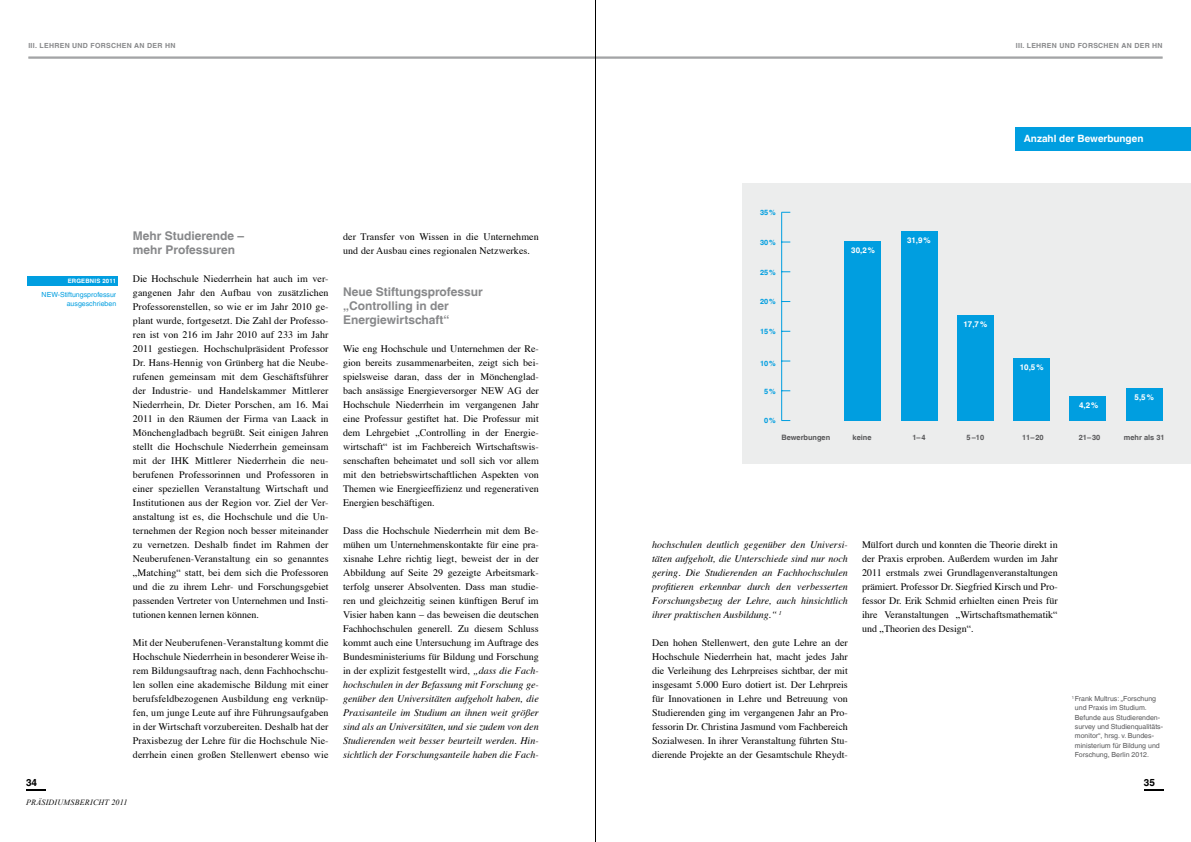
<style>
.page{position:relative;width:1191px;height:842px;background:#fff}
.page>*{position:absolute;margin:0;border:0;box-sizing:border-box;transform-origin:0 0}
.t1{font:700 12px/14px "Helvetica LT";color:#87888a}
.t2{font:10px/14px "Times";color:#000;text-align:justify}
.t3{font:italic 10px/14px "Times";color:#000;text-align:justify}
.t4{font:700 10px "Helvetica LT";color:#fff}
.t5{font:700 10px "Helvetica LT";color:#000}
.t6{font:700 8px "Helvetica LT";color:#fff}
.t7{font:italic 8px "Times New Roman";letter-spacing:.03em;color:#000}
.t8{font:700 7.4px "Helvetica LT";color:#58585a}
.t9{font:700 7.4px "Helvetica LT";color:#009ee0}
.t10{font:7px/9.3px "Helvetica LT";color:#58585a}
.t11{font:700 7px "Helvetica LT";letter-spacing:.04em;color:#87888a}
.t12{font:7px/9.3px "Helvetica LT";color:#009ee0;text-align:right}
.t13{font:700 6px "Helvetica LT";letter-spacing:.03em;color:#fff}
.s1{font-style:italic}
</style>
<div class="page">
<div style="left:743px;top:184px;width:448px;height:280px;background:#eceded"></div>
<svg style="left:1144px;top:789px;width:19px;height:2px"></svg>
<hr style="left:781px;top:212px;width:1px;height:208px;background:#009ee0">
<div style="left:844px;top:241px;width:37px;height:179px;background:#009ee0"></div>
<div style="left:900px;top:231px;width:37px;height:189px;background:#009ee0"></div>
<div style="left:957px;top:315px;width:36px;height:105px;background:#009ee0"></div>
<div style="left:1013px;top:358px;width:37px;height:62px;background:#009ee0"></div>
<div style="left:1069px;top:396px;width:37px;height:24px;background:#009ee0"></div>
<div style="left:1125px;top:388px;width:37px;height:32px;background:#009ee0"></div>
<div style="left:1015px;top:128px;width:176px;height:23px;background:#009ee0"></div>
<svg style="left:26px;top:789px;width:19px;height:2px"></svg>
<hr style="left:28px;top:57px;width:1134px;height:1px;background:#87888a">
<hr style="left:28px;top:58px;width:1134px;height:1px;background:#87888a">
<div style="left:28px;top:276px;width:90px;height:10px;background:#009ee0"></div>
<hr style="left:595px;top:0;width:1px;height:842px;background:#000">
<p class="t11" style="left:28px;top:41px;width:22px">III. Lehren</p>
<p class="t11" style="left:72px;top:41px;width:6px">und</p>
<p class="t11" style="left:90px;top:41px;width:11px">Fors</p>
<p class="t11" style="left:111px;top:41px;width:12px">chen</p>
<p class="t11" style="left:134px;top:41px;width:19px">an der</p>
<p class="t11" style="left:165px;top:41px;width:12px">HN</p>
<p class="t11" style="left:1016px;top:41px;width:22px">III. Lehren</p>
<p class="t11" style="left:1059px;top:41px;width:6px">und</p>
<p class="t11" style="left:1077px;top:41px;width:11px">Fors</p>
<p class="t11" style="left:1098px;top:41px;width:12px">chen</p>
<p class="t11" style="left:1121px;top:41px;width:19px">an der</p>
<p class="t11" style="left:1152px;top:41px;width:12px">HN</p>
<p class="t4" style="left:1023px;top:132px;width:121px">Anzahl der Bewerbungen</p>
<p class="t9" style="left:760px;top:208px;width:17px">35%</p>
<p class="t13" style="left:68px;top:277px;width:10px">Ergebnis</p>
<p class="t13" style="left:102px;top:277px;width:15px">2011</p>
<p class="t12" style="left:42px;top:290px;width:76px">NEW-Stiftungsprofessur ausgeschrieben</p>
<p class="t1" style="left:133px;top:228px;width:113px">Mehr Studierende – mehr Professuren</p>
<p class="t2" style="left:133px;top:272px;width:197px">Die Hochschule Niederrhein hat auch im ver&shy;gangenen Jahr den Aufbau von zusätzlichen Professorenstellen, so wie er im Jahr 2010 ge&shy;plant wurde, fortgesetzt. Die Zahl der Professo&shy;ren ist von 216 im Jahr 2010 auf 233 im Jahr 2011 gestiegen. Hochschulpräsident Professor Dr. Hans-Hennig von Grünberg hat die Neube&shy;rufenen gemeinsam mit dem Geschäftsführer der Industrie- und Handelskammer Mittlerer Niederrhein, Dr. Dieter Porschen, am 16. Mai 2011 in den Räumen der Firma van Laack in Mönchengladbach begrüßt. Seit einigen Jahren stellt die Hochschule Niederrhein gemeinsam mit der IHK Mittlerer Niederrhein die neu&shy;berufenen Professorinnen und Professoren in einer speziellen Veranstaltung Wirtschaft und Institutionen aus der Region vor. Ziel der Ver&shy;anstaltung ist es, die Hochschule und die Un&shy;ternehmen der Region noch besser miteinander zu vernetzen. Deshalb findet im Rahmen der Neuberufenen-Veranstaltung ein so genanntes „Matching“ statt, bei dem sich die Professoren und die zu ihrem Lehr- und Forschungsgebiet passenden Vertreter von Unternehmen und Insti&shy;tutionen kennen lernen können.</p>
<p class="t2" style="left:133px;top:636px;width:197px">Mit der Neuberufenen-Veranstaltung kommt die Hochschule Niederrhein in besonderer Weise ih&shy;rem Bildungsauftrag nach, denn Fachhochschu&shy;len sollen eine akademische Bildung mit einer berufsfeldbezogenen Ausbildung eng verknüp&shy;fen, um junge Leute auf ihre Führungsaufgaben in der Wirtschaft vorzubereiten. Deshalb hat der Praxisbezug der Lehre für die Hochschule Nie&shy;derrhein einen großen Stellenwert ebenso wie</p>
<p class="t2" style="left:343px;top:230px;width:197px">der Transfer von Wissen in die Unternehmen und der Ausbau eines regionalen Netzwerkes.</p>
<p class="t1" style="left:343px;top:284px;width:141px">Neue Stiftungsprofessur „Controlling in der<br>Energiewirtschaft“</p>
<p class="t2" style="left:343px;top:342px;width:197px">Wie eng Hochschule und Unternehmen der Re&shy;gion bereits zusammenarbeiten, zeigt sich bei&shy;spielsweise daran, dass der in Mönchenglad&shy;bach ansässige Energieversorger NEW AG der Hochschule Niederrhein im vergangenen Jahr eine Professur gestiftet hat. Die Professur mit dem Lehrgebiet „Controlling in der Energie&shy;wirtschaft“ ist im Fachbereich Wirtschaftswis&shy;senschaften beheimatet und soll sich vor allem mit den betriebswirtschaftlichen Aspekten von Themen wie Energieeffizienz und regenerativen Energien beschäftigen.</p>
<p class="t2" style="left:343px;top:524px;width:197px">Dass die Hochschule Niederrhein mit dem Be&shy;mühen um Unternehmenskontakte für eine pra&shy;xisnahe Lehre richtig liegt, beweist der in der Abbildung auf Seite 29 gezeigte Arbeitsmark&shy;terfolg unserer Absolventen. Dass man studie&shy;ren und gleichzeitig seinen künftigen Beruf im Visier haben kann – das beweisen die deutschen Fachhochschulen generell. Zu diesem Schluss kommt auch eine Untersuchung im Auftrage des Bundesministeriums für Bildung und Forschung in der explizit festgestellt wird, <span class="s1">„dass die Fach&shy;hochschulen in der Befassung mit Forschung ge&shy;genüber den Universitäten aufgeholt haben, die Praxisanteile im Studium an ihnen weit größer sind als an Universitäten, und sie zudem von den Studierenden weit besser beurteilt werden. Hin&shy;sichtlich der Forschungsanteile haben die Fach-</span></p>
<p class="t9" style="left:760px;top:238px;width:17px">30%</p>
<p class="t9" style="left:760px;top:268px;width:17px">25%</p>
<p class="t9" style="left:760px;top:297px;width:17px">20%</p>
<p class="t9" style="left:760px;top:327px;width:17px">15%</p>
<p class="t9" style="left:760px;top:359px;width:17px">10%</p>
<p class="t9" style="left:764px;top:386px;width:13px">5%</p>
<p class="t9" style="left:764px;top:416px;width:13px">0%</p>
<p class="t8" style="left:781px;top:433px;width:50px">Bewerbungen</p>
<p class="t6" style="left:851px;top:245px;width:25px">30,2%</p>
<p class="t6" style="left:907px;top:235px;width:25px">31,9%</p>
<p class="t6" style="left:963px;top:320px;width:25px">17,7%</p>
<p class="t6" style="left:1019px;top:362px;width:25px">10,5%</p>
<p class="t6" style="left:1079px;top:400px;width:21px">4,2%</p>
<p class="t6" style="left:1134px;top:392px;width:21px">5,5%</p>
<p class="t8" style="left:852px;top:433px;width:20px">keine</p>
<p class="t8" style="left:912px;top:433px;width:15px">1– 4</p>
<p class="t8" style="left:966px;top:433px;width:19px">5– 10</p>
<p class="t8" style="left:1022px;top:433px;width:23px">11– 20</p>
<p class="t8" style="left:1078px;top:433px;width:23px">21– 30</p>
<p class="t8" style="left:1123px;top:433px;width:42px">mehr als 31</p>
<p class="t3" style="left:652px;top:538px;width:197px">hochschulen deutlich gegenüber den Universi&shy;täten aufgeholt, die Unterschiede sind nur noch gering. Die Studierenden an Fachhochschulen profitieren erkennbar durch den verbesserten Forschungsbezug der Lehre, auch hinsichtlich ihrer praktischen Ausbildung.“ <sup>1</sup></p>
<p class="t2" style="left:652px;top:636px;width:197px">Den hohen Stellenwert, den gute Lehre an der Hochschule Niederrhein hat, macht jedes Jahr die Verleihung des Lehrpreises sichtbar, der mit insgesamt 5.000 Euro dotiert ist. Der Lehrpreis für Innovationen in Lehre und Betreuung von Studierenden ging im vergangenen Jahr an Pro&shy;fessorin Dr. Christina Jasmund vom Fachbereich Sozialwesen. In ihrer Veranstaltung führten Stu&shy;dierende Projekte an der Gesamtschule Rheydt-</p>
<p class="t2" style="left:862px;top:538px;width:197px">Mülfort durch und konnten die Theorie direkt in der Praxis erproben. Außerdem wurden im Jahr 2011 erstmals zwei Grundlagenveranstaltungen prämiert. Professor Dr. Siegfried Kirsch und Pro&shy;fessor Dr. Erik Schmid erhielten einen Preis für ihre Veranstaltungen „Wirtschaftsmathematik“ und „Theorien des Design“.</p>
<p class="t10" style="left:1074px;top:694px;width:90px;text-indent:-3px"><sup>1</sup> Frank Multrus: „Forschung und Praxis im Studium.<br>Befunde aus Studierenden&shy;survey und Studienqualitäts&shy;monitor“, hrsg. v. Bundes&shy;ministerium für Bildung und<br>Forschung, Berlin 2012.</p>
<p class="t5" style="left:26px;top:776px;width:13px">34</p>
<p class="t7" style="left:26px;top:797px;width:103px">PRÄSIDIUMSBERICHT 2011</p>
<p class="t5" style="left:1143px;top:776px;width:13px">35</p>
</div>
